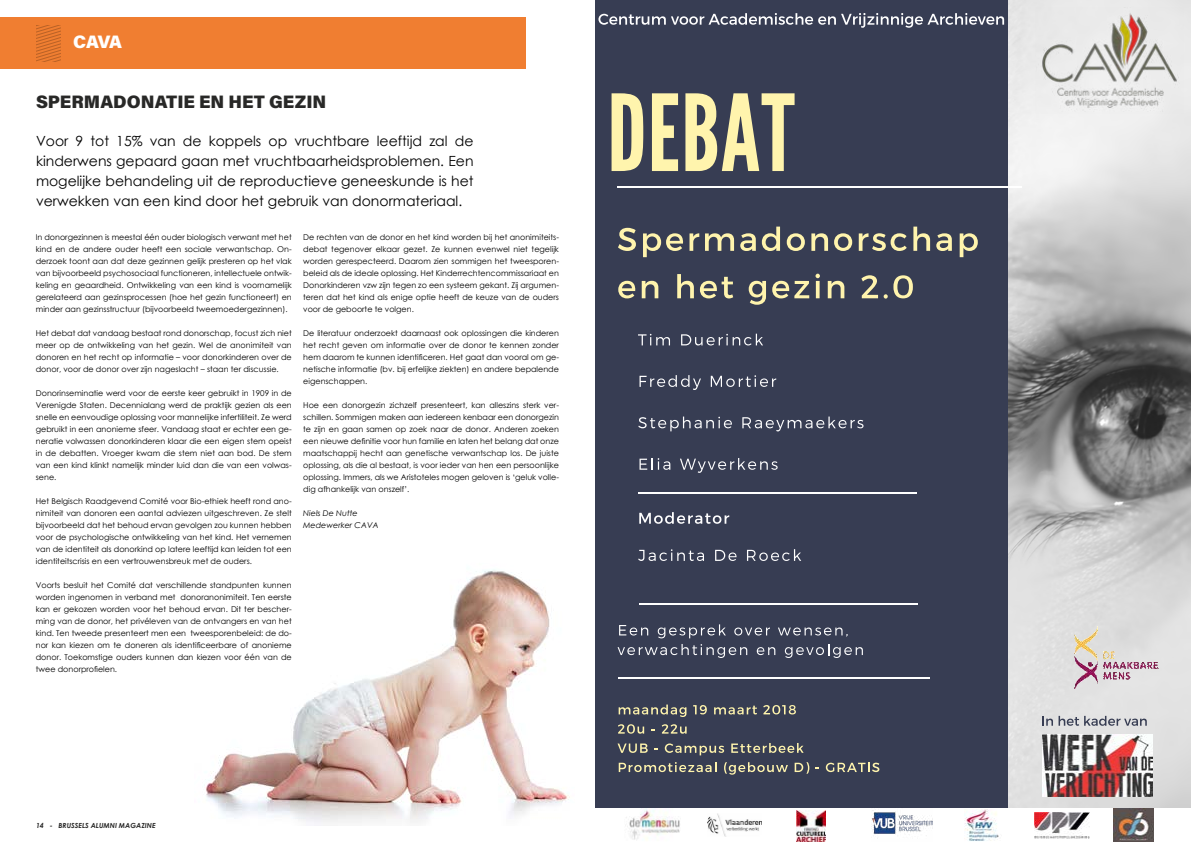
<style>
.page{position:relative;width:1191px;height:842px;background:#fff}
.page>*{position:absolute;margin:0;border:0;box-sizing:border-box;transform-origin:0 0}
.t1{font:900 18px "Acumin Pro";color:#282827}
.t2{font:900 18px "Acumin Pro";color:#fff}
.t3{font:14px/20px "Century Gothic";color:#000;text-align:justify}
.t4{font:8px/12px "Century Gothic";color:#000;text-align:justify}
.t5{font:italic 8px/12px "Century Gothic";color:#000}
.t6{font:italic 700 7px "Century Gothic";color:#282827}
</style>
<div class="page">
<img style="left:206px;top:569px;width:364px;height:257px">
<div style="left:0;top:17px;width:525px;height:51px;background:#f07e31"></div>
<svg style="left:37px;top:25px;width:24px;height:36px"></svg>
<div style="left:595px;top:0;width:596px;height:842px;background:#373d53"></div>
<img style="left:1008px;top:0;width:183px;height:809px">
<svg style="left:611px;top:93px;width:32px;height:78px"></svg>
<svg style="left:652px;top:93px;width:26px;height:78px"></svg>
<svg style="left:685px;top:93px;width:109px;height:78px"></svg>
<svg style="left:638px;top:334px;width:32px;height:11px"></svg>
<svg style="left:681px;top:334px;width:82px;height:11px"></svg>
<svg style="left:639px;top:375px;width:62px;height:15px"></svg>
<svg style="left:711px;top:375px;width:65px;height:12px"></svg>
<svg style="left:638px;top:416px;width:94px;height:15px"></svg>
<svg style="left:742px;top:416px;width:121px;height:15px"></svg>
<svg style="left:639px;top:458px;width:31px;height:12px"></svg>
<svg style="left:680px;top:458px;width:97px;height:15px"></svg>
<hr style="left:638px;top:492px;width:279px;height:2px;background:#fff">
<svg style="left:618px;top:228px;width:18px;height:23px"></svg>
<svg style="left:643px;top:233px;width:40px;height:24px"></svg>
<svg style="left:689px;top:233px;width:10px;height:18px"></svg>
<svg style="left:705px;top:233px;width:29px;height:18px"></svg>
<svg style="left:740px;top:233px;width:16px;height:18px"></svg>
<svg style="left:762px;top:227px;width:18px;height:24px"></svg>
<svg style="left:786px;top:233px;width:19px;height:18px"></svg>
<svg style="left:811px;top:233px;width:17px;height:18px"></svg>
<svg style="left:834px;top:233px;width:18px;height:18px"></svg>
<svg style="left:858px;top:233px;width:48px;height:18px"></svg>
<svg style="left:913px;top:227px;width:17px;height:24px"></svg>
<svg style="left:936px;top:233px;width:16px;height:18px"></svg>
<svg style="left:959px;top:233px;width:18px;height:24px"></svg>
<svg style="left:618px;top:281px;width:17px;height:17px"></svg>
<svg style="left:641px;top:281px;width:17px;height:17px"></svg>
<svg style="left:677px;top:274px;width:17px;height:24px"></svg>
<svg style="left:700px;top:277px;width:33px;height:21px"></svg>
<svg style="left:748px;top:281px;width:18px;height:24px"></svg>
<svg style="left:772px;top:281px;width:37px;height:17px"></svg>
<svg style="left:815px;top:274px;width:5px;height:24px"></svg>
<svg style="left:827px;top:281px;width:17px;height:17px"></svg>
<svg style="left:861px;top:275px;width:26px;height:24px"></svg>
<svg style="left:893px;top:275px;width:20px;height:23px"></svg>
<hr style="left:617px;top:186px;width:404px;height:2px;background:#fff">
<svg style="left:619px;top:625px;width:29px;height:10px"></svg>
<svg style="left:658px;top:624px;width:68px;height:14px"></svg>
<svg style="left:734px;top:627px;width:36px;height:8px"></svg>
<svg style="left:778px;top:627px;width:69px;height:9px"></svg>
<svg style="left:617px;top:644px;width:130px;height:14px"></svg>
<svg style="left:756px;top:647px;width:19px;height:8px"></svg>
<svg style="left:785px;top:644px;width:78px;height:14px"></svg>
<svg style="left:618px;top:704px;width:68px;height:13px"></svg>
<svg style="left:693px;top:705px;width:14px;height:9px"></svg>
<svg style="left:714px;top:706px;width:43px;height:8px"></svg>
<svg style="left:763px;top:705px;width:33px;height:9px"></svg>
<svg style="left:618px;top:724px;width:26px;height:10px"></svg>
<svg style="left:662px;top:724px;width:24px;height:10px"></svg>
<svg style="left:617px;top:743px;width:30px;height:10px"></svg>
<svg style="left:665px;top:743px;width:59px;height:12px"></svg>
<svg style="left:731px;top:743px;width:72px;height:10px"></svg>
<svg style="left:618px;top:762px;width:98px;height:10px"></svg>
<svg style="left:724px;top:762px;width:64px;height:13px"></svg>
<svg style="left:794px;top:762px;width:15px;height:12px"></svg>
<svg style="left:826px;top:763px;width:53px;height:9px"></svg>
<hr style="left:618px;top:677px;width:311px;height:2px;background:#fff">
<img style="left:1035px;top:8px;width:148px;height:105px">
<svg style="left:1042px;top:716px;width:104px;height:10px"></svg>
<img style="left:1043px;top:735px;width:109px;height:62px">
<svg style="left:598px;top:13px;width:341px;height:15px"></svg>
<svg style="left:940px;top:13px;width:64px;height:12px"></svg>
<svg style="left:639px;top:512px;width:90px;height:12px"></svg>
<img style="left:1020px;top:619px;width:171px;height:78px">
<div style="left:595px;top:809px;width:596px;height:33px;background:#fff"></div>
<img style="left:626px;top:809px;width:54px;height:31px">
<img style="left:707px;top:813px;width:54px;height:23px">
<img style="left:797px;top:810px;width:28px;height:31px">
<img style="left:871px;top:808px;width:61px;height:31px">
<img style="left:965px;top:810px;width:34px;height:31px">
<img style="left:1034px;top:812px;width:55px;height:27px">
<svg style="left:638px;top:549px;width:66px;height:12px"></svg>
<svg style="left:715px;top:550px;width:21px;height:11px"></svg>
<svg style="left:747px;top:549px;width:54px;height:12px"></svg>
<hr style="left:638px;top:604px;width:279px;height:1px;background:#fff">
<img style="left:1113px;top:809px;width:40px;height:33px">
<h1 class="t2" style="left:73px;top:29px;width:51px">CAVA</h1>
<h1 class="t1" style="left:36px;top:89px;width:292px">SPERMADONATIE EN HET GEZIN</h1>
<p class="t3" style="left:36px;top:131px;width:439px">Voor 9 tot 15% van de koppels op vruchtbare leeftijd zal de kinderwens gepaard gaan met vruchtbaarheidsproblemen. Een mogelijke behandeling uit de reproductieve geneeskunde is het verwekken van een kind door het gebruik van donormateriaal.</p>
<p class="t4" style="left:36px;top:231px;width:257px">In donorgezinnen is meestal één ouder biologisch verwant met het kind en de andere ouder heeft een sociale verwantschap. On&shy;derzoek toont aan dat deze gezinnen gelijk presteren op het vlak van bijvoorbeeld psychosociaal functioneren, intellectuele ontwik&shy;keling en geaardheid. Ontwikkeling van een kind is voornamelijk gerelateerd aan gezinsprocessen (hoe het gezin functioneert) en minder aan gezinsstructuur (bijvoorbeeld tweemoedergezinnen).</p>
<p class="t4" style="left:36px;top:327px;width:257px">Het debat dat vandaag bestaat rond donorschap, focust zich niet meer op de ontwikkeling van het gezin. Wel de anonimiteit van donoren en het recht op informatie – voor donorkinderen over de donor, voor de donor over zijn nageslacht – staan ter discussie.</p>
<p class="t4" style="left:36px;top:387px;width:257px">Donorinseminatie werd voor de eerste keer gebruikt in 1909 in de Verenigde Staten. Decennialang werd de praktijk gezien als een snelle en eenvoudige oplossing voor mannelijke infertiliteit. Ze werd gebruikt in een anonieme sfeer. Vandaag staat er echter een ge&shy;neratie volwassen donorkinderen klaar die een eigen stem opeist in de debatten. Vroeger kwam die stem niet aan bod. De stem van een kind klinkt namelijk minder luid dan die van een volwas&shy;sene.</p>
<p class="t4" style="left:36px;top:495px;width:257px">Het Belgisch Raadgevend Comité voor Bio-ethiek heeft rond ano&shy;nimiteit van donoren een aantal adviezen uitgeschreven. Ze stelt bijvoorbeeld dat het behoud ervan gevolgen zou kunnen hebben voor de psychologische ontwikkeling van het kind. Het vernemen van de identiteit als donorkind op latere leeftijd kan leiden tot een identiteitscrisis en een vertrouwensbreuk met de ouders.</p>
<p class="t4" style="left:36px;top:579px;width:257px">Voorts besluit het Comité dat verschillende standpunten kunnen worden ingenomen in verband met donoranonimiteit. Ten eerste kan er gekozen worden voor het behoud ervan. Dit ter bescher&shy;ming van de donor, het privéleven van de ontvangers en van het kind. Ten tweede presenteert men een tweesporenbeleid: de do&shy;nor kan kiezen om te doneren als identificeerbare of anonieme donor. Toekomstige ouders kunnen dan kiezen voor één van de twee donorprofielen.</p>
<p class="t4" style="left:303px;top:230px;width:257px">De rechten van de donor en het kind worden bij het anonimiteits&shy;debat tegenover elkaar gezet. Ze kunnen evenwel niet tegelijk worden gerespecteerd. Daarom zien sommigen het tweesporen&shy;beleid als de ideale oplossing. Het Kinderrechtencommissariaat en Donorkinderen vzw zijn tegen zo een systeem gekant. Zij argumen&shy;teren dat het kind als enige optie heeft de keuze van de ouders voor de geboorte te volgen.</p>
<p class="t4" style="left:303px;top:326px;width:257px">De literatuur onderzoekt daarnaast ook oplossingen die kinderen het recht geven om informatie over de donor te kennen zonder hem daarom te kunnen identificeren. Het gaat dan vooral om ge&shy;netische informatie (bv. bij erfelijke ziekten) en andere bepalende eigenschappen.</p>
<p class="t4" style="left:303px;top:398px;width:257px">Hoe een donorgezin zichzelf presenteert, kan alleszins sterk ver&shy;schillen. Sommigen maken aan iedereen kenbaar een donorgezin te zijn en gaan samen op zoek naar de donor. Anderen zoeken een nieuwe definitie voor hun familie en laten het belang dat onze maatschappij hecht aan genetische verwantschap los. De juiste oplossing, als die al bestaat, is voor ieder van hen een persoonlijke oplossing. Immers, als we Aristoteles mogen geloven is ‘geluk volle&shy;dig afhankelijk van onszelf’.</p>
<p class="t5" style="left:303px;top:506px;width:77px">Niels De Nutte<br>Medewerker CAVA</p>
<p class="t6" style="left:36px;top:820px;width:121px">14 - BRUSSELS ALUMNI MAGAZINE</p>
</div>
